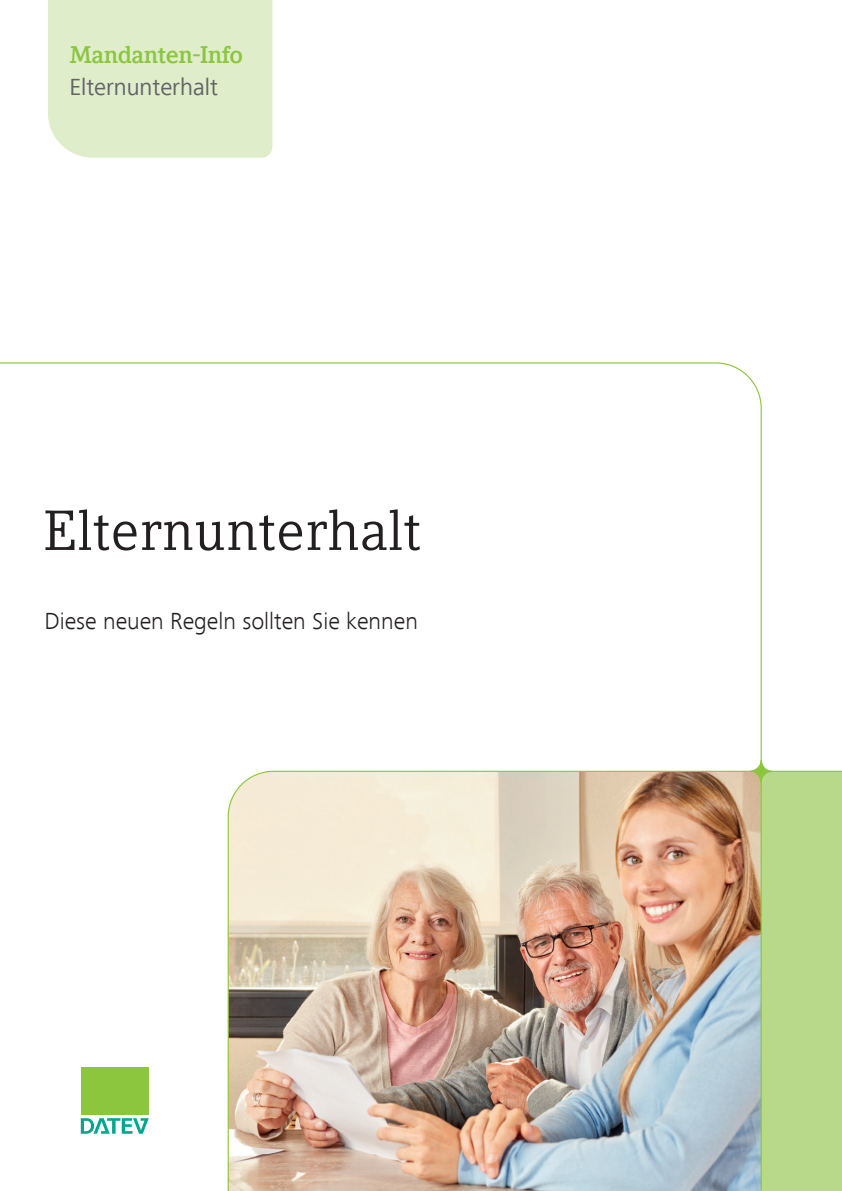
<style>
.page{position:relative;width:842px;height:1191px;background:#fff}
.page>*{position:absolute;margin:0;border:0;box-sizing:border-box;transform-origin:0 0}
.t1{font:56px "Compatil DATEV";color:#231f20}
.t2{font:300 24px "Frutiger Next Com";color:#231f20}
.t3{font:24px "Frutiger Next Com";color:#636366}
.t4{font:700 24px "Compatil DATEV";letter-spacing:-.02em;color:#8bc63e}
</style>
<div class="page">
<div style="left:48px;top:0;width:225px;height:158px;background:#dfedcb"></div>
<div style="left:762px;top:770px;width:80px;height:421px;background:#b8d989"></div>
<img style="left:0;top:362px;width:762px;height:829px">
<svg style="left:750px;top:760px;width:22px;height:22px"></svg>
<p class="t4" style="left:69px;top:41px;width:175px">Mandanten-Info</p>
<p class="t3" style="left:69px;top:73px;width:150px">Elternunterhalt</p>
<h1 class="t1" style="left:43px;top:498px;width:380px">Elternunterhalt</h1>
<p class="t2" style="left:45px;top:607px;width:375px">Diese neuen Regeln sollten Sie kennen</p>
</div>
